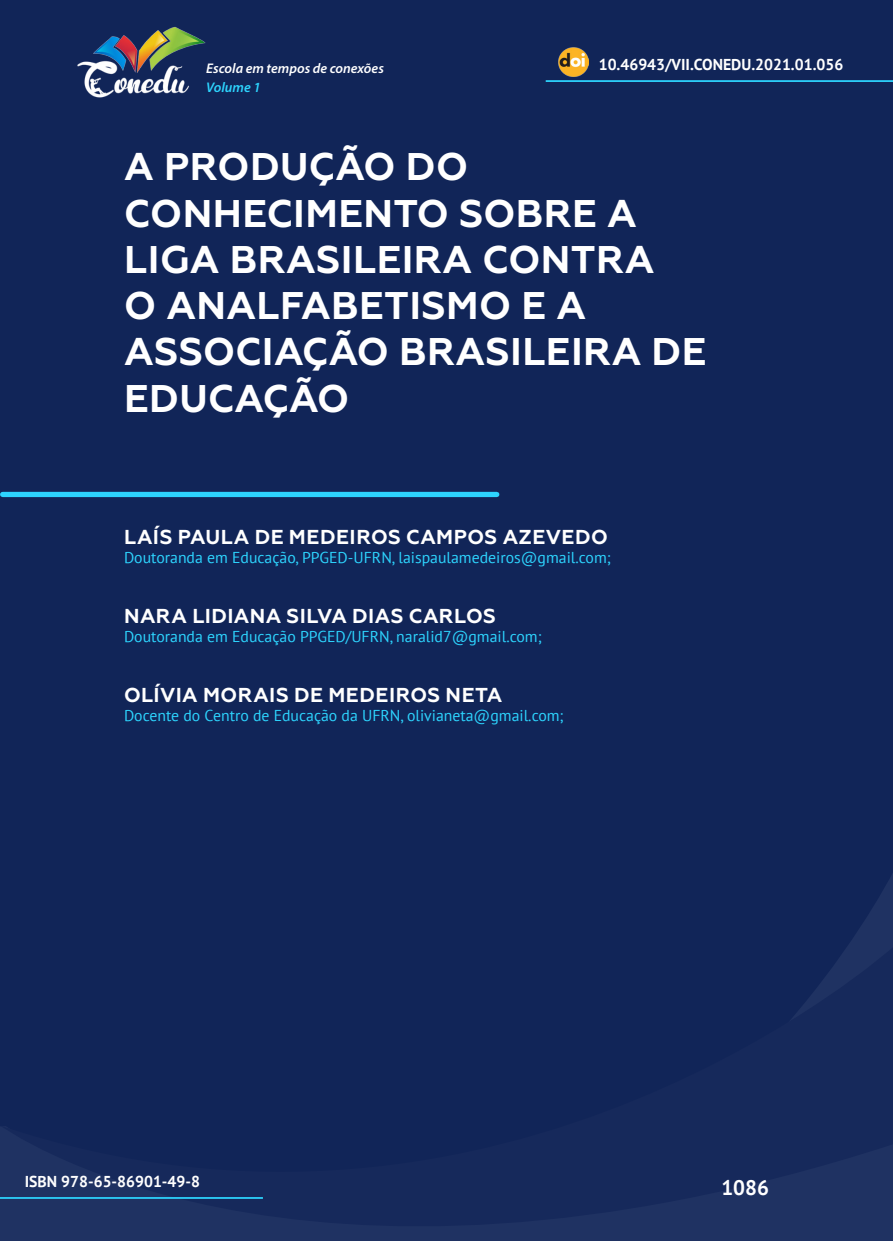
<style>
.page{position:relative;width:893px;height:1241px;background:#fff}
.page>*{position:absolute;margin:0;border:0;box-sizing:border-box;transform-origin:0 0}
._0_TÍTULO{font:700 38.5px/46.2px "Geometria";letter-spacing:.01em;color:#fff}
.t1{font:700 21px "PT Sans";color:#fff}
._1_AUTOR{font:700 20.12px "Geometria";letter-spacing:.02em;color:#fff}
._2_FORMACAO{font:15.75px "PT Sans";color:#2dd4fe}
.t2{font:700 15.75px "PT Sans";color:#fff}
.t3{font:italic 600 14px "Myriad Pro";color:#fff}
.t4{font:italic 600 14px "Myriad Pro";color:#2dd4fe}
</style>
<div class="page">
<div style="left:0;top:0;width:893px;height:1240px;background:#112558"></div>
<svg style="left:847px;top:874px;width:46px;height:73px"></svg>
<svg style="left:0;top:947px;width:893px;height:293px"></svg>
<hr style="left:0;top:1196px;width:263px;height:2px;background:#2dd4fe">
<div style="left:3px;top:492px;width:494px;height:5px;background:#2dd4fe"></div>
<hr style="left:546px;top:80px;width:347px;height:2px;background:#2dd4fe">
<img style="left:559px;top:47px;width:30px;height:30px">
<img style="left:77px;top:27px;width:129px;height:71px">
<p class="t3" style="left:206px;top:59px;width:179px">Escola em tempos de conexões</p>
<p class="t2" style="left:599px;top:54px;width:246px">10.46943/VII.CONEDU.2021.01.056</p>
<p class="t4" style="left:206px;top:78px;width:56px">Volume 1</p>
<p class="_0_TÍTULO" style="left:124px;top:144px;width:584px">A PRODUÇÃO DO<br>CONHECIMENTO SOBRE A<br>LIGA BRASILEIRA CONTRA<br>O ANALFABETISMO E A<br>ASSOCIAÇÃO BRASILEIRA DE<br>EDUCAÇÃO</p>
<p class="_1_AUTOR" style="left:124px;top:525px;width:485px">LAÍS PAULA DE MEDEIROS CAMPOS AZEVEDO</p>
<p class="_2_FORMACAO" style="left:124px;top:547px;width:488px">Doutoranda em Educação, PPGED-UFRN, laispaulamedeiros@gmail.com;</p>
<p class="_1_AUTOR" style="left:124px;top:604px;width:373px">NARA LIDIANA SILVA DIAS CARLOS</p>
<p class="_2_FORMACAO" style="left:124px;top:626px;width:419px">Doutoranda em Educação PPGED/UFRN, naralid7@gmail.com;</p>
<p class="_1_AUTOR" style="left:124px;top:683px;width:380px">OLÍVIA MORAIS DE MEDEIROS NETA</p>
<p class="_2_FORMACAO" style="left:124px;top:705px;width:441px">Docente do Centro de Educação da UFRN, olivianeta@gmail.com;</p>
<p class="t2" style="left:25px;top:1170px;width:177px">ISBN 978-65-86901-49-8</p>
<p class="t1" style="left:721px;top:1173px;width:49px">1086</p>
</div>
